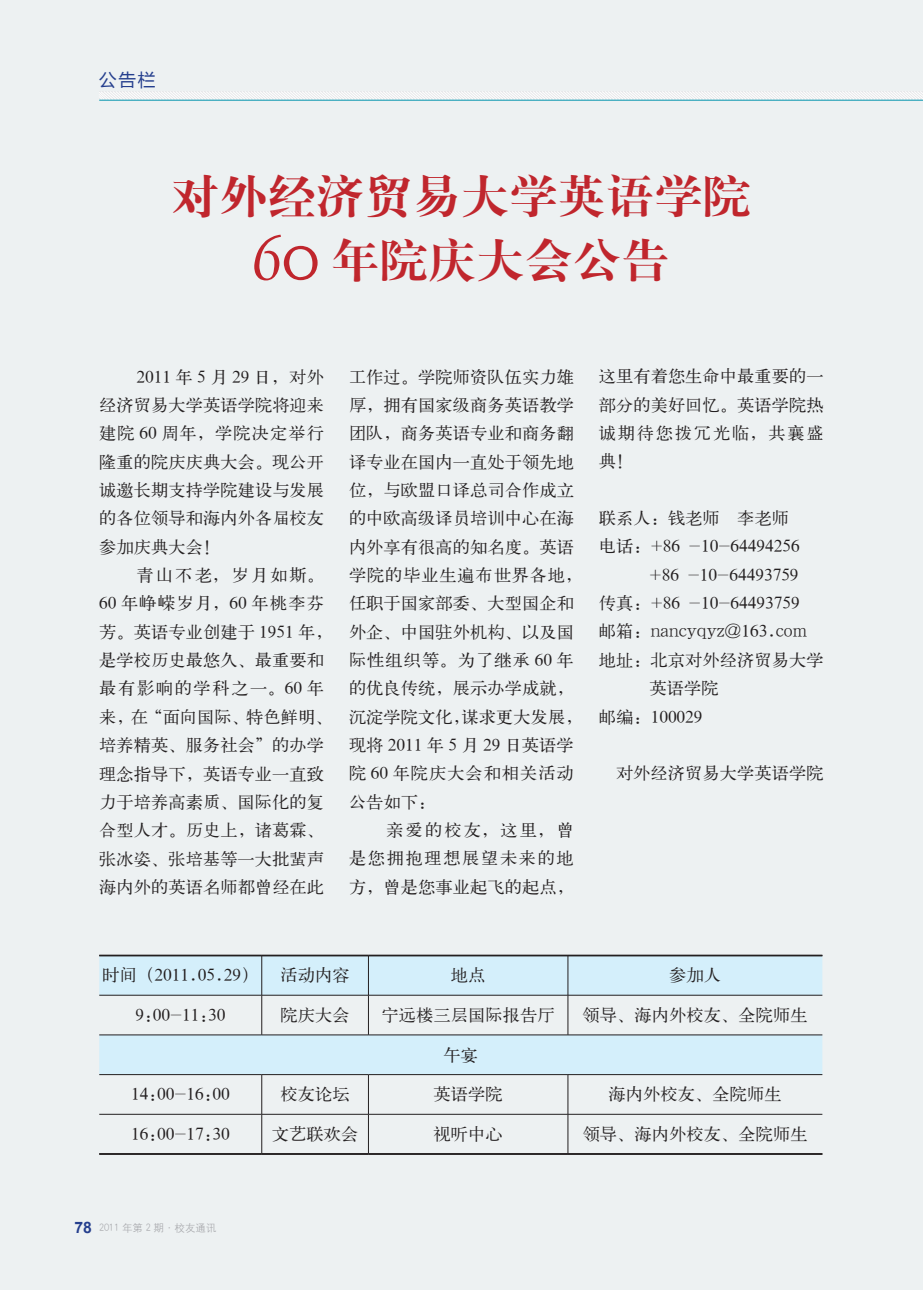
<style>
.page{position:relative;width:923px;height:1290px;background:#edf1f2}
.page>*{position:absolute;margin:0;border:0;box-sizing:border-box;transform-origin:0 0}
.t1{font:46.9px/64px "H Ya 4 gj";color:#c0262d;text-align:center}
.t2{font:17.5px "Microsoft Ya Hei";color:#253f8e}
.t3{font:16.8px/28.3px "H Ya 1 gj";color:#231f20;text-align:justify}
.t4{font:10.5px "H Yg 2 gj";color:#a8a9ad}
.s1{font-family:"Dauphin Plain";font-size:66.5px}
.s2{font-family:"Arial";font-weight:700;font-size:15.75px;color:#253f8e}
</style>
<div class="page">
<svg style="left:99px;top:956px;width:723px;height:118px;fill:#d4effb"></svg>
<hr style="left:261px;top:956px;width:1px;height:39px;background:#231f20">
<hr style="left:368px;top:956px;width:1px;height:39px;background:#231f20">
<hr style="left:567px;top:956px;width:1px;height:39px;background:#231f20">
<hr style="left:99px;top:995px;width:163px;height:1px;background:#231f20">
<hr style="left:262px;top:995px;width:106px;height:1px;background:#231f20">
<hr style="left:261px;top:995px;width:1px;height:40px;background:#231f20">
<hr style="left:368px;top:995px;width:200px;height:1px;background:#231f20">
<hr style="left:368px;top:995px;width:1px;height:40px;background:#231f20">
<hr style="left:568px;top:995px;width:254px;height:1px;background:#231f20">
<hr style="left:567px;top:995px;width:1px;height:40px;background:#231f20">
<hr style="left:99px;top:1034px;width:163px;height:1px;background:#231f20">
<hr style="left:262px;top:1034px;width:106px;height:1px;background:#231f20">
<hr style="left:368px;top:1034px;width:200px;height:1px;background:#231f20">
<hr style="left:568px;top:1034px;width:254px;height:1px;background:#231f20">
<hr style="left:99px;top:1074px;width:163px;height:1px;background:#231f20">
<hr style="left:262px;top:1074px;width:106px;height:1px;background:#231f20">
<hr style="left:261px;top:1075px;width:1px;height:39px;background:#231f20">
<hr style="left:368px;top:1074px;width:200px;height:1px;background:#231f20">
<hr style="left:368px;top:1075px;width:1px;height:39px;background:#231f20">
<hr style="left:568px;top:1074px;width:254px;height:1px;background:#231f20">
<hr style="left:567px;top:1075px;width:1px;height:39px;background:#231f20">
<hr style="left:99px;top:1114px;width:163px;height:1px;background:#231f20">
<hr style="left:262px;top:1114px;width:106px;height:1px;background:#231f20">
<hr style="left:261px;top:1114px;width:1px;height:39px;background:#231f20">
<hr style="left:368px;top:1114px;width:200px;height:1px;background:#231f20">
<hr style="left:368px;top:1114px;width:1px;height:39px;background:#231f20">
<hr style="left:568px;top:1114px;width:254px;height:1px;background:#231f20">
<hr style="left:567px;top:1114px;width:1px;height:39px;background:#231f20">
<hr style="left:99px;top:955px;width:163px;height:1px;background:#231f20">
<hr style="left:262px;top:955px;width:106px;height:1px;background:#231f20">
<hr style="left:368px;top:955px;width:200px;height:1px;background:#231f20">
<hr style="left:568px;top:955px;width:254px;height:1px;background:#231f20">
<hr style="left:99px;top:1153px;width:163px;height:1px;background:#231f20">
<hr style="left:99px;top:1154px;width:163px;height:1px;background:#231f20">
<hr style="left:262px;top:1153px;width:106px;height:1px;background:#231f20">
<hr style="left:262px;top:1154px;width:106px;height:1px;background:#231f20">
<hr style="left:368px;top:1153px;width:200px;height:1px;background:#231f20">
<hr style="left:368px;top:1154px;width:200px;height:1px;background:#231f20">
<hr style="left:568px;top:1153px;width:254px;height:1px;background:#231f20">
<hr style="left:568px;top:1154px;width:254px;height:1px;background:#231f20">
<hr style="left:99px;top:100px;width:824px;height:1px;background:#0093ad">
<svg style="left:99px;top:92px;width:824px;height:7px"></svg>
<p class="t2" style="left:99px;top:68px;width:57px">公告栏</p>
<h1 class="t1" style="left:171px;top:163px;width:581px">对外经济贸易大学英语学院<br><span class="s1">60</span> 年院庆大会公告</h1>
<p class="t3" style="left:99px;top:362px;width:226px;text-indent:37px">2011 年 5 月 29 日，对外经济贸易大学英语学院将迎来建院 60 周年，学院决定举行隆重的院庆庆典大会。现公开诚邀长期支持学院建设与发展的各位领导和海内外各届校友参加庆典大会！</p>
<p class="t3" style="left:99px;top:561px;width:235px;text-align:left;text-indent:37px">青山不老，岁月如斯。<br>60 年峥嵘岁月，60 年桃李芬芳。英语专业创建于 1951 年，是学校历史最悠久、最重要和最有影响的学科之一。60 年来，在“面向国际、特色鲜明、培养精英、服务社会”的办学理念指导下，英语专业一直致力于培养高素质、国际化的复合型人才。历史上，诸葛霖、张冰姿、张培基等一大批蜚声海内外的英语名师都曾经在此</p>
<p class="t3" style="left:349px;top:362px;width:235px;text-align:left">工作过。学院师资队伍实力雄厚，拥有国家级商务英语教学团队，商务英语专业和商务翻译专业在国内一直处于领先地位，与欧盟口译总司合作成立的中欧高级译员培训中心在海内外享有很高的知名度。英语学院的毕业生遍布世界各地，任职于国家部委、大型国企和外企、中国驻外机构、以及国际性组织等。为了继承 60 年的优良传统，展示办学成就，沉淀学院文化，谋求更大发展，现将 2011 年 5 月 29 日英语学院 60 年院庆大会和相关活动公告如下：</p>
<p class="t3" style="left:349px;top:816px;width:226px;text-indent:37px">亲爱的校友，这里，曾是您拥抱理想展望未来的地方，曾是您事业起飞的起点，</p>
<p class="t3" style="left:599px;top:362px;width:226px">这里有着您生命中最重要的一部分的美好回忆。英语学院热诚期待您拨冗光临，共襄盛典！</p>
<p class="t3" style="left:599px;top:504px;width:192px">联系人：钱老师 李老师</p>
<p class="t3" style="left:599px;top:532px;width:202px">电话：+86 -10-64494256</p>
<p class="t3" style="left:649px;top:560px;width:151px">+86 -10-64493759</p>
<p class="t3" style="left:599px;top:589px;width:202px">传真：+86 -10-64493759</p>
<p class="t3" style="left:599px;top:617px;width:210px">邮箱：nancyqyz@163.com</p>
<p class="t3" style="left:599px;top:646px;width:226px">地址：北京对外经济贸易大学</p>
<p class="t3" style="left:649px;top:674px;width:71px">英语学院</p>
<p class="t3" style="left:599px;top:702px;width:105px">邮编：100029</p>
<p class="t3" style="left:616px;top:759px;width:209px">对外经济贸易大学英语学院</p>
<p class="t3" style="left:103px;top:961px;width:157px">时间（2011.05.29）</p>
<p class="t3" style="left:280px;top:961px;width:71px">活动内容</p>
<p class="t3" style="left:451px;top:961px;width:36px">地点</p>
<p class="t3" style="left:669px;top:961px;width:53px">参加人</p>
<p class="t3" style="left:135px;top:1001px;width:92px">9:00-11:30</p>
<p class="t3" style="left:280px;top:1001px;width:71px">院庆大会</p>
<p class="t3" style="left:382px;top:1001px;width:175px">宁远楼三层国际报告厅</p>
<p class="t3" style="left:582px;top:1001px;width:226px">领导、海内外校友、全院师生</p>
<p class="t3" style="left:443px;top:1040px;width:36px">午宴</p>
<p class="t3" style="left:131px;top:1080px;width:100px">14:00-16:00</p>
<p class="t3" style="left:280px;top:1080px;width:71px">校友论坛</p>
<p class="t3" style="left:433px;top:1080px;width:71px">英语学院</p>
<p class="t3" style="left:608px;top:1080px;width:175px">海内外校友、全院师生</p>
<p class="t3" style="left:131px;top:1120px;width:100px">16:00-17:30</p>
<p class="t3" style="left:272px;top:1120px;width:88px">文艺联欢会</p>
<p class="t3" style="left:433px;top:1120px;width:71px">视听中心</p>
<p class="t3" style="left:582px;top:1120px;width:226px">领导、海内外校友、全院师生</p>
<p class="t4" style="left:74px;top:1222px;width:144px"><span class="s2">78</span> 2011 年第 2 期·校友通讯</p>
</div>
